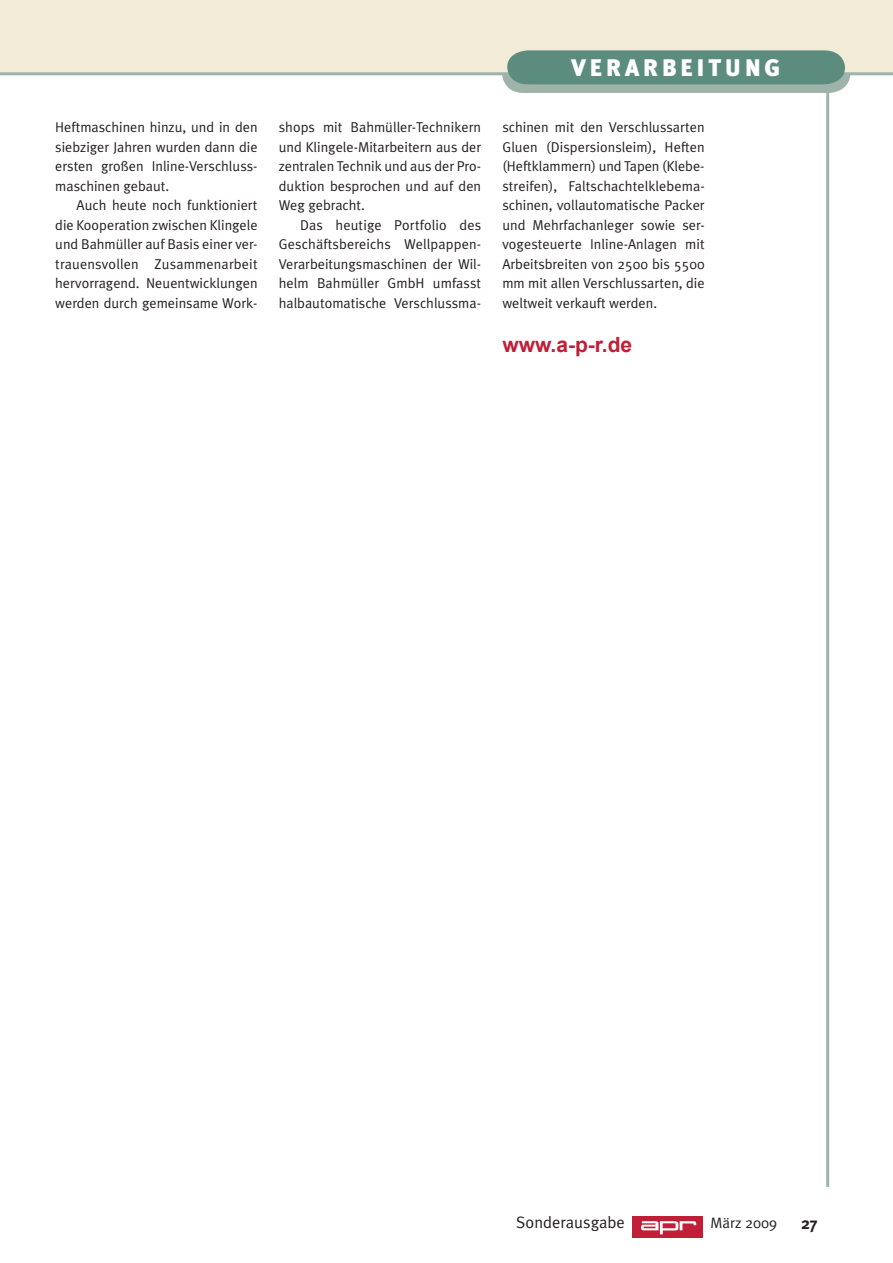
<style>
.page{position:relative;width:893px;height:1263px;background:#fff}
.page>*{position:absolute;margin:0;border:0;box-sizing:border-box;transform-origin:0 0}
.t1{font:900 24px "Meta Plus";letter-spacing:.15em;color:#fff}
.t2{font:700 21px "Arial";color:#c11e37}
.t3{font:16.5px "Meta Plus Normal";color:#231f20}
.t4{font:700 16.5px "Meta Plus";color:#231f20}
.t5{font:15px "Meta Plus Normal";color:#231f20}
.t6{font:14.25px/19.5px "Meta Plus Normal";color:#231f20;text-align:justify}
.s1{color:#fff}
</style>
<div class="page">
<hr style="left:826px;top:58px;width:3px;height:1129px;background:#9eb3aa">
<div style="left:502px;top:51px;width:348px;height:42px;background:#9eb3aa;border-radius:21px"></div>
<div style="left:0;top:0;width:893px;height:72px;background:#f1ebd8"></div>
<hr style="left:0;top:72px;width:893px;height:3px;background:#9eb3aa">
<div style="left:507px;top:50px;width:338px;height:34px;background:#5b8c7e"></div>
<div style="left:632px;top:1216px;width:71px;height:21px;background:#c11e37"></div>
<svg style="left:641px;top:1221px;width:55px;height:13px"></svg>
<p class="t6" style="left:55px;top:117px;width:204px">Heftmaschinen hinzu, und in den siebziger Jahren wurden dann die ersten großen Inline-Verschluss&shy;maschinen gebaut.</p>
<p class="t6" style="left:55px;top:195px;width:204px;text-indent:21px">Auch heute noch funktioniert die Kooperation zwischen Klingele und Bahmüller auf Basis einer ver&shy;trauensvollen Zusammenarbeit hervorragend. Neuentwicklungen werden durch gemeinsame Work-</p>
<p class="t6" style="left:279px;top:117px;width:204px">shops mit Bahmüller-Technikern und Klingele-Mitarbeitern aus der zentralen Technik und aus der Pro&shy;duktion besprochen und auf den Weg gebracht.</p>
<p class="t6" style="left:279px;top:215px;width:204px;text-indent:21px">Das heutige Portfolio des Geschäftsbereichs Wellpappen-Verarbeitungsmaschinen der Wil&shy;helm Bahmüller GmbH umfasst halbautomatische Verschlussma-</p>
<h1 class="t1" style="left:571px;top:54px;width:210px">VERARBEITUNG</h1>
<p class="t6" style="left:502px;top:117px;width:204px">schinen mit den Verschlussarten Gluen (Dispersionsleim), Heften (Heftklammern) und Tapen (Klebe&shy;streifen), Faltschachtelklebema&shy;schinen, vollautomatische Packer und Mehrfachanleger sowie ser&shy;vo-gesteuerte Inline-Anlagen mit Arbeitsbreiten von 2500 bis 5500 mm mit allen Verschlussarten, die weltweit verkauft werden.</p>
<h2 class="t2" style="left:502px;top:333px;width:137px">www.a-p-r.de<span class="s1">/</span></h2>
<p class="t3" style="left:516px;top:1213px;width:110px">Sonderausgabe</p>
<p class="t4" style="left:801px;top:1214px;width:18px">27</p>
<p class="t5" style="left:711px;top:1214px;width:68px">März 2009</p>
</div>
